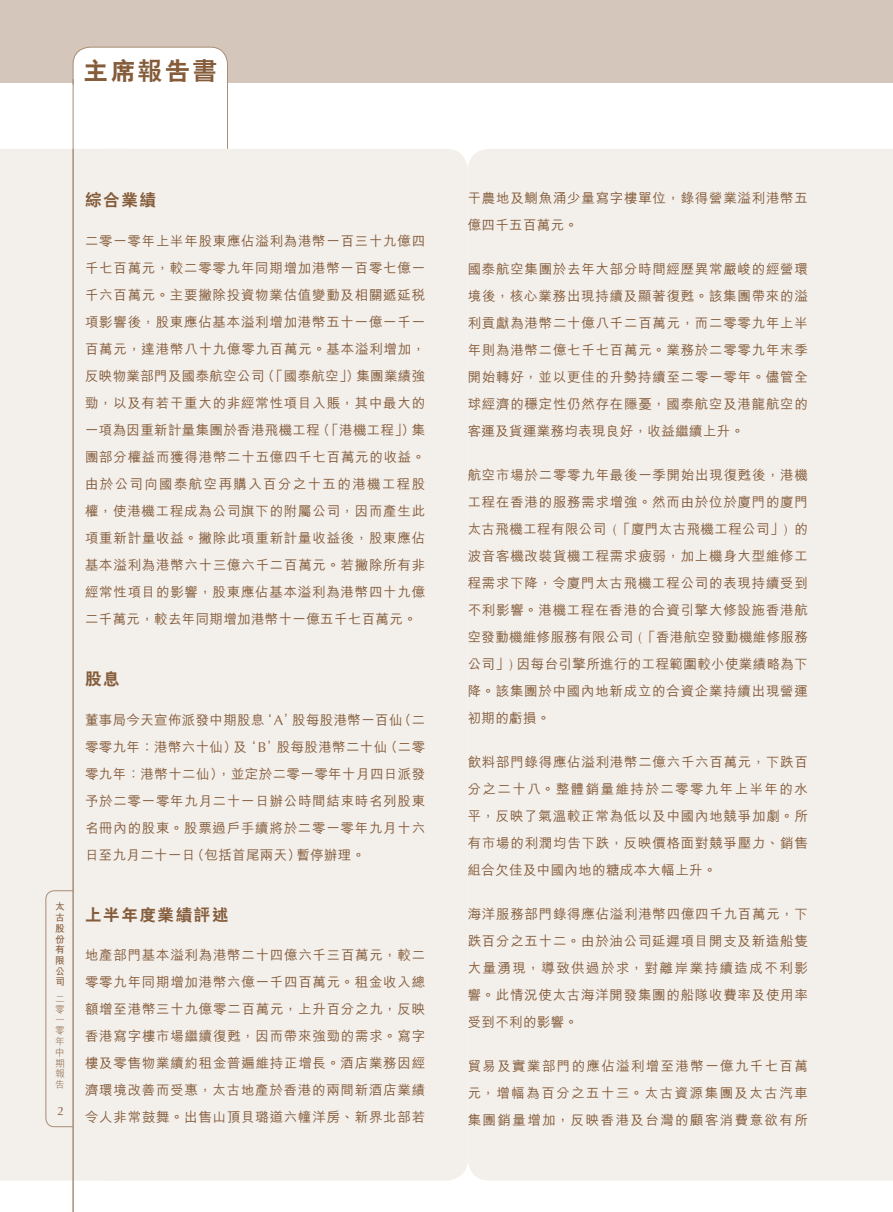
<style>
.page{position:relative;width:893px;height:1212px;background:#fff}
.page>*{position:absolute;margin:0;border:0;box-sizing:border-box;transform-origin:0 0}
.t1{font:800 24.75px "C Hei 2 HK";letter-spacing:.1em;color:#845c3a}
.t2{font:800 16.5px "C Hei 2 HK";letter-spacing:.1em;color:#845c3a}
.t3{font:500 13.5px/27px "M Hei HK";letter-spacing:.055em;color:#845c3a;text-align:justify}
.t4{font:300 9.75px/10.8px "M Hei HK";color:#845c3a;text-align:justify}
.t5{font:700 9.75px/10.8px "M Hei HK";color:#845c3a;text-align:justify}
.s1{font-family:"Optima";font-weight:400;font-size:14.1px}
</style>
<div class="page">
<div style="left:0;top:149px;width:102px;height:1031px;background:#f3efeb"></div>
<div style="left:0;top:0;width:893px;height:82px;background:#d4c6ba"></div>
<div style="left:85px;top:149px;width:383px;height:1031px;background:#f3efeb;border-radius:21px"></div>
<div style="left:468px;top:149px;width:425px;height:1031px;background:#f3efeb"></div>
<svg style="left:45px;top:890px;width:28px;height:237px;background:#eee8e3"></svg>
<svg style="left:73px;top:47px;width:155px;height:102px"></svg>
<hr style="left:73px;top:79px;width:1px;height:1133px;background:#a98d75">
<h1 class="t1" style="left:84px;top:55px;width:135px">主席報告書</h1>
<p class="t5" style="left:55px;top:900px;width:11px">太古股份有限公司</p>
<p class="t4" style="left:55px;top:993px;width:11px">二零一零年中期報告</p>
<p class="t2" style="left:85px;top:189px;width:72px">綜合業績</p>
<p class="t3" style="left:85px;top:226px;width:342px">二零一零年上半年股東應佔溢利為港幣一百三十九億四千七百萬元，較二零零九年同期增加港幣一百零七億一千六百萬元。主要撇除投資物業估值變動及相關遞延稅項影響後，股東應佔基本溢利增加港幣五十一億一千一百萬元，達港幣八十九億零九百萬元。基本溢利增加，反映物業部門及國泰航空公司（「國泰航空」）集團業績強勁，以及有若干重大的非經常性項目入賬，其中最大的一項為因重新計量集團於香港飛機工程（「港機工程」）集團部分權益而獲得港幣二十五億四千七百萬元的收益。由於公司向國泰航空再購入百分之十五的港機工程股權，使港機工程成為公司旗下的附屬公司，因而產生此項重新計量收益。撇除此項重新計量收益後，股東應佔基本溢利為港幣六十三億六千二百萬元。若撇除所有非經常性項目的影響，股東應佔基本溢利為港幣四十九億二千萬元，較去年同期增加港幣十一億五千七百萬元。</p>
<p class="t2" style="left:85px;top:668px;width:36px">股息</p>
<p class="t3" style="left:85px;top:705px;width:342px">董事局今天宣佈派發中期股息‘<span class="s1">A</span>’股每股港幣一百仙（二零零九年：港幣六十仙）及‘<span class="s1">B</span>’股每股港幣二十仙（二零零九年：港幣十二仙），並定於二零一零年十月四日派發予於二零一零年九月二十一日辦公時間結束時名列股東名冊內的股東。股票過戶手續將於二零一零年九月十六日至九月二十一日（包括首尾兩天）暫停辦理。</p>
<p class="t2" style="left:85px;top:903px;width:145px">上半年度業績評述</p>
<p class="t3" style="left:85px;top:941px;width:342px">地產部門基本溢利為港幣二十四億六千三百萬元，較二零零九年同期增加港幣六億一千四百萬元。租金收入總額增至港幣三十九億零二百萬元，上升百分之九，反映香港寫字樓市場繼續復甦，因而帶來強勁的需求。寫字樓及零售物業續約租金普遍維持正增長。酒店業務因經濟環境改善而受惠，太古地產於香港的兩間新酒店業績令人非常鼓舞。出售山頂貝璐道六幢洋房、新界北部若</p>
<p class="t3" style="left:468px;top:184px;width:342px">干農地及鰂魚涌少量寫字樓單位，錄得營業溢利港幣五億四千五百萬元。</p>
<p class="t3" style="left:468px;top:255px;width:342px">國泰航空集團於去年大部分時間經歷異常嚴峻的經營環境後，核心業務出現持續及顯著復甦。該集團帶來的溢利貢獻為港幣二十億八千二百萬元，而二零零九年上半年則為港幣二億七千七百萬元。業務於二零零九年末季開始轉好，並以更佳的升勢持續至二零一零年。儘管全球經濟的穩定性仍然存在隱憂，國泰航空及港龍航空的客運及貨運業務均表現良好，收益繼續上升。</p>
<p class="t3" style="left:468px;top:461px;width:342px">航空市場於二零零九年最後一季開始出現復甦後，港機工程在香港的服務需求增強。然而由於位於廈門的廈門太古飛機工程有限公司 <span class="s1">(</span>「廈門太古飛機工程公司」<span class="s1">)</span> 的波音客機改裝貨機工程需求疲弱，加上機身大型維修工程需求下降，令廈門太古飛機工程公司的表現持續受到不利影響。港機工程在香港的合資引擎大修設施香港航空發動機維修服務有限公司 <span class="s1">(</span>「香港航空發動機維修服務公司」<span class="s1">)</span> 因每台引擎所進行的工程範圍較小使業績略為下降。該集團於中國內地新成立的合資企業持續出現營運初期的虧損。</p>
<p class="t3" style="left:468px;top:748px;width:342px">飲料部門錄得應佔溢利港幣二億六千六百萬元，下跌百分之二十八。整體銷量維持於二零零九年上半年的水平，反映了氣溫較正常為低以及中國內地競爭加劇。所有市場的利潤均告下跌，反映價格面對競爭壓力、銷售組合欠佳及中國內地的糖成本大幅上升。</p>
<p class="t3" style="left:468px;top:900px;width:342px">海洋服務部門錄得應佔溢利港幣四億四千九百萬元，下跌百分之五十二。由於油公司延遲項目開支及新造船隻大量湧現，導致供過於求，對離岸業持續造成不利影響。此情況使太古海洋開發集團的船隊收費率及使用率受到不利的影響。</p>
<p class="t3" style="left:468px;top:1052px;width:342px">貿易及實業部門的應佔溢利增至港幣一億九千七百萬元，增幅為百分之五十三。太古資源集團及太古汽車集團銷量增加，反映香港及台灣的顧客消費意欲有所</p>
</div>
